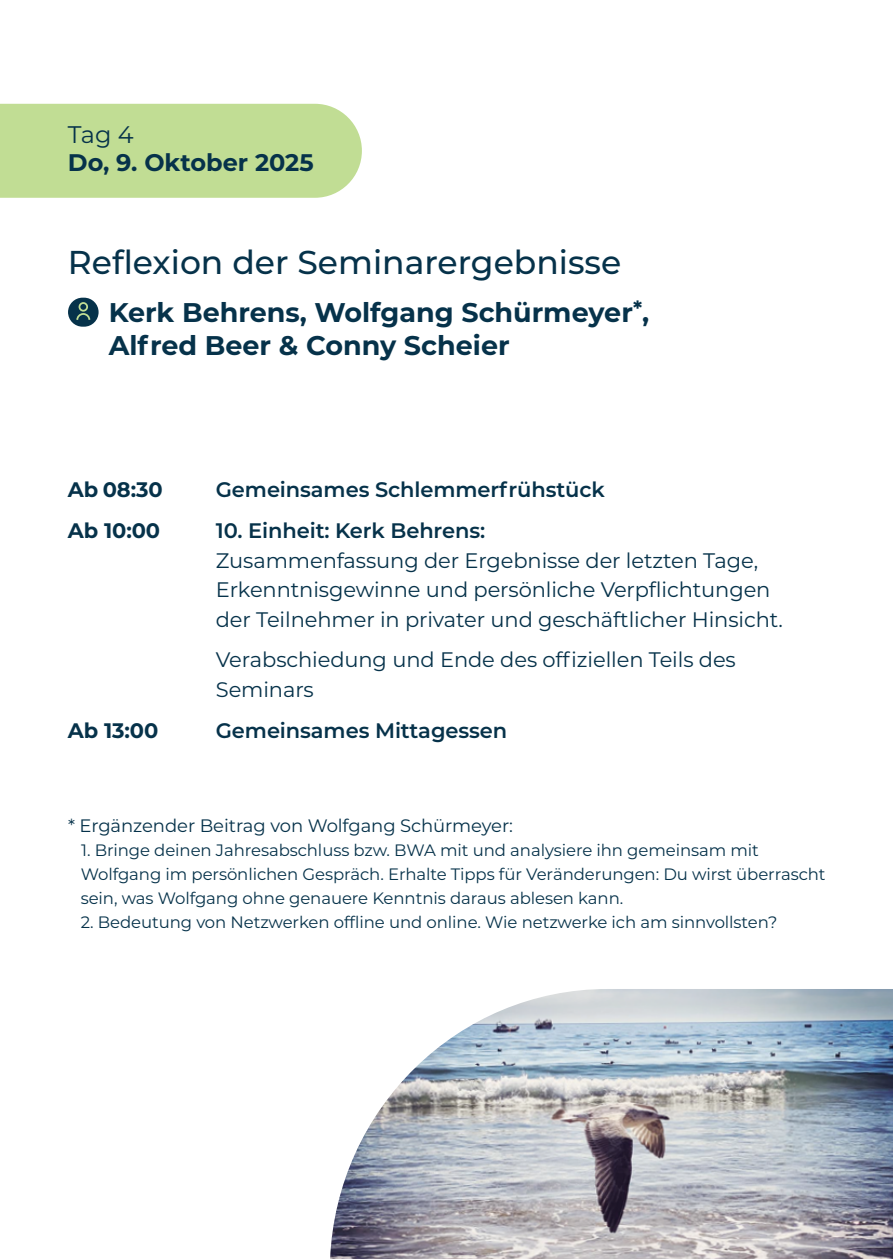
<style>
.page{position:relative;width:893px;height:1259px;background:#fff}
.page>*{position:absolute;margin:0;border:0;box-sizing:border-box;transform-origin:0 0}
.t1{font:500 33px "Montserrat";color:#06324a}
.t2{font:700 27px/32.4px "Montserrat";color:#06324a}
.t3{font:700 24px "Montserrat";color:#06324a}
.t4{font:24px "Montserrat";color:#06324a}
.t5{font:21px/29.4px "Montserrat";letter-spacing:-.005em;color:#06324a}
.t6{font:600 21px "Montserrat";letter-spacing:-.005em;color:#06324a}
.t7{font:700 21px "Montserrat";letter-spacing:-.005em;color:#06324a}
.t8{font:18px "Montserrat";letter-spacing:-.005em;color:#06324a}
.t9{font:16.5px/24px "Montserrat";letter-spacing:-.005em;color:#06324a}
</style>
<div class="page">
<img style="left:330px;top:989px;width:563px;height:270px">
<div style="left:68px;top:298px;width:31px;height:29px;background:#06324a;border-radius:14px"></div>
<div style="left:79px;top:302px;width:9px;height:10px;border:2px solid #c1dd94;border-radius:50%"></div>
<svg style="left:76px;top:313px;width:15px;height:7px"></svg>
<div style="left:0;top:104px;width:362px;height:94px;background:#c1dd94"></div>
<h3 class="t4" style="left:68px;top:117px;width:67px">Tag 4</h3>
<h3 class="t3" style="left:68px;top:145px;width:247px">Do, 9. Oktober 2025</h3>
<h1 class="t1" style="left:68px;top:239px;width:555px">Reflexion der Seminarergebnisse</h1>
<h2 class="t2" style="left:109px;top:295px;width:542px">Kerk Behrens, Wolfgang Schürmeyer<sup>*</sup>,<br>Alfred Beer &amp; Conny Scheier</h2>
<p class="t7" style="left:68px;top:474px;width:96px">Ab 08:30</p>
<p class="t6" style="left:216px;top:474px;width:390px">Gemeinsames Schlemmerfrühstück</p>
<p class="t7" style="left:68px;top:516px;width:94px">Ab 10:00</p>
<p class="t6" style="left:216px;top:516px;width:271px">10. Einheit: Kerk Behrens:</p>
<p class="t5" style="left:216px;top:545px;width:568px">Zusammenfassung der Ergebnisse der letzten Tage,<br>Erkenntnisgewinne und persönliche Verpflichtungen der Teilnehmer in privater und geschäftlicher Hinsicht.</p>
<p class="t5" style="left:216px;top:644px;width:522px">Verabschiedung und Ende des offiziellen Teils des<br>Seminars</p>
<p class="t7" style="left:68px;top:716px;width:92px">Ab 13:00</p>
<p class="t6" style="left:216px;top:716px;width:293px">Gemeinsames Mittagessen</p>
<p class="t8" style="left:68px;top:813px;width:446px">* Ergänzender Beitrag von Wolfgang Schürmeyer:</p>
<p class="t9" style="left:81px;top:837px;width:746px">1. Bringe deinen Jahresabschluss bzw. BWA mit und analysiere ihn gemeinsam mit<br>Wolfgang im persönlichen Gespräch. Erhalte Tipps für Veränderungen: Du wirst überrascht sein, was Wolfgang ohne genauere Kenntnis daraus ablesen kann.</p>
<p class="t9" style="left:81px;top:909px;width:698px">2. Bedeutung von Netzwerken offline und online. Wie netzwerke ich am sinnvollsten?</p>
</div>
